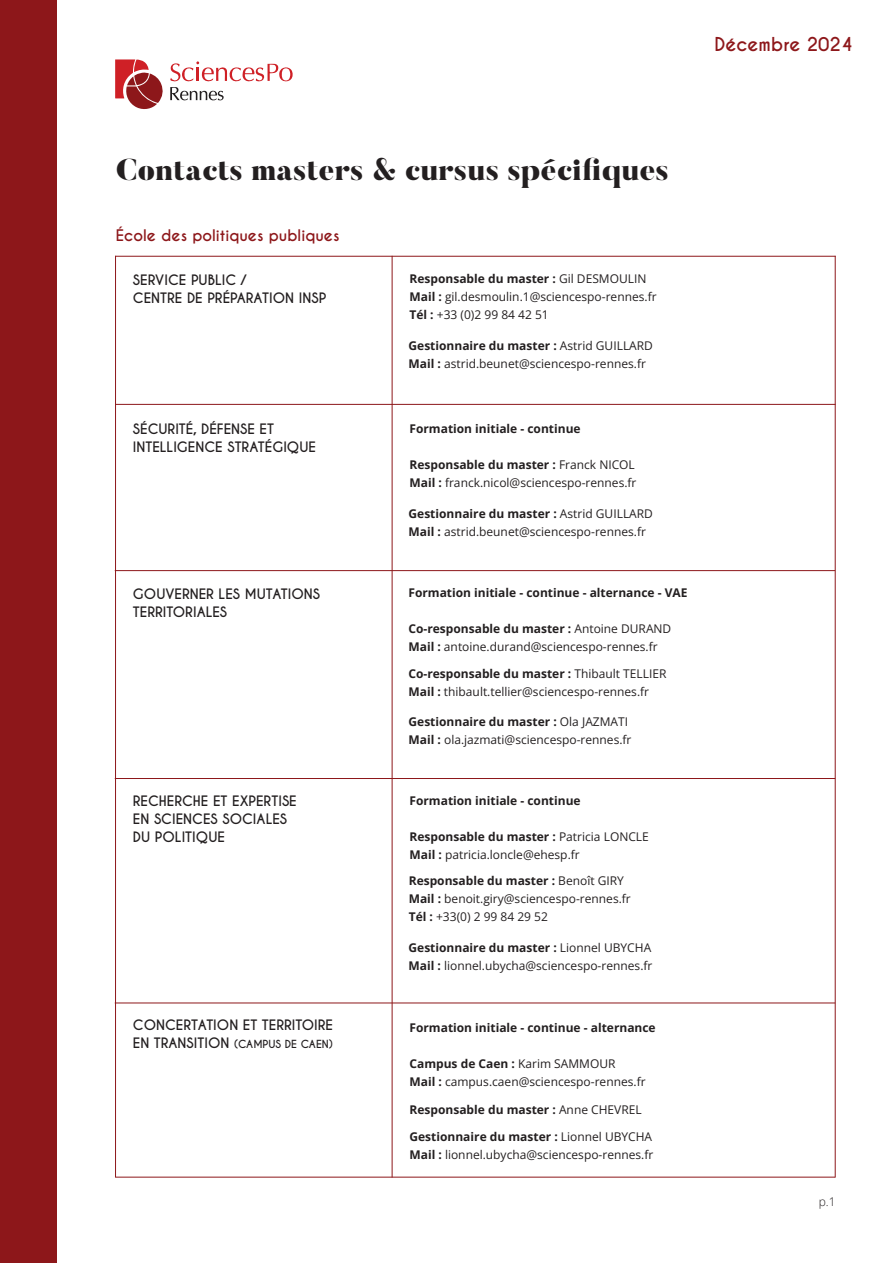
<style>
.page{position:relative;width:893px;height:1263px;background:#fff}
.page>*{position:absolute;margin:0;border:0;box-sizing:border-box;transform-origin:0 0}
.t1{font:900 30px "Butler";color:#231f20}
.t2{font:700 18px "Caviar Dreams";color:#8d171a}
.t3{font:700 15px "Caviar Dreams";color:#8d171a}
.t4{font:700 13.5px/18px "Caviar Dreams";color:#231f20}
.t5{font:700 12px "Open Sans";color:#231f20}
.t6{font:12px/18px "Open Sans";color:#231f20}
.t7{font:300 12px "Open Sans";color:#231f20}
.t8{font:700 10.5px "Caviar Dreams";color:#231f20}
.s1{font-size:13.5px}
.s2{font-weight:400}
.s3{font-weight:700}
</style>
<div class="page">
<div style="left:0;top:0;width:57px;height:1263px;background:#8d171a"></div>
<hr style="left:392px;top:256px;width:1px;height:921px;background:#8d171a">
<hr style="left:115px;top:778px;width:720px;height:1px;background:#8d171a">
<hr style="left:115px;top:1002px;width:720px;height:1px;background:#8d171a">
<hr style="left:116px;top:1177px;width:719px;height:1px;background:#8d171a">
<hr style="left:115px;top:570px;width:720px;height:1px;background:#8d171a">
<hr style="left:835px;top:256px;width:1px;height:921px;background:#8d171a">
<hr style="left:115px;top:256px;width:1px;height:921px;background:#8d171a">
<hr style="left:115px;top:404px;width:721px;height:1px;background:#8d171a">
<hr style="left:115px;top:256px;width:721px;height:1px;background:#8d171a">
<svg style="left:115px;top:59px;width:48px;height:50px"></svg>
<svg style="left:170px;top:61px;width:123px;height:40px"></svg>
<p class="t2" style="left:714px;top:34px;width:140px">Décembre 2024</p>
<p class="t1" style="left:116px;top:151px;width:554px">Contacts masters &amp; cursus spécifiques</p>
<p class="t3" style="left:116px;top:227px;width:225px">École des politiques publiques</p>
<p class="t4" style="left:133px;top:271px;width:115px">SERVICE PUBLIC /</p>
<p class="t4" style="left:133px;top:289px;width:195px">CENTRE DE PRÉPARATION INSP</p>
<p class="t4" style="left:133px;top:420px;width:185px">SÉCURITÉ, DÉFENSE ET<br>INTELLIGENCE STRATÉGIQUE</p>
<p class="t4" style="left:133px;top:585px;width:189px">GOUVERNER LES MUTATIONS<br>TERRITORIALES</p>
<p class="t4" style="left:133px;top:793px;width:165px">RECHERCHE ET EXPERTISE<br>EN SCIENCES SOCIALES<br>DU POLITIQUE</p>
<p class="t4" style="left:133px;top:1016px;width:202px">CONCERTATION ET TERRITOIRE</p>
<p class="t8" style="left:133px;top:1038px;width:201px"><span class="s1">EN TRANSITION</span> (CAMPUS DE CAEN)</p>
<p class="t5" style="left:409px;top:271px;width:238px">Responsable du master : <span class="s2">Gil DESMOULIN</span></p>
<p class="t6" style="left:409px;top:288px;width:249px"><span class="s3">Mail :</span> gil.desmoulin.1@sciencespo-rennes.fr</p>
<p class="t6" style="left:409px;top:306px;width:141px"><span class="s3">Tél :</span> +33 (0)2 99 84 42 51</p>
<p class="t5" style="left:409px;top:337px;width:246px">Gestionnaire du master : <span class="s2">Astrid GUILLARD</span></p>
<p class="t6" style="left:409px;top:354px;width:239px"><span class="s3">Mail :</span> astrid.beunet@sciencespo-rennes.fr</p>
<p class="t5" style="left:409px;top:420px;width:173px">Formation initiale - continue</p>
<p class="t5" style="left:409px;top:456px;width:227px">Responsable du master : <span class="s2">Franck NICOL</span></p>
<p class="t6" style="left:409px;top:473px;width:229px"><span class="s3">Mail :</span> franck.nicol@sciencespo-rennes.fr</p>
<p class="t5" style="left:409px;top:505px;width:246px">Gestionnaire du master : <span class="s2">Astrid GUILLARD</span></p>
<p class="t6" style="left:409px;top:522px;width:239px"><span class="s3">Mail :</span> astrid.beunet@sciencespo-rennes.fr</p>
<p class="t5" style="left:408px;top:585px;width:281px">Formation initiale - continue - alternance - VAE</p>
<p class="t5" style="left:408px;top:621px;width:264px">Co-responsable du master : <span class="s2">Antoine DURAND</span></p>
<p class="t6" style="left:408px;top:637px;width:251px"><span class="s3">Mail :</span> antoine.durand@sciencespo-rennes.fr</p>
<p class="t5" style="left:408px;top:666px;width:260px">Co-responsable du master : <span class="s2">Thibault TELLIER</span></p>
<p class="t6" style="left:408px;top:682px;width:242px"><span class="s3">Mail :</span> thibault.tellier@sciencespo-rennes.fr</p>
<p class="t5" style="left:409px;top:714px;width:221px">Gestionnaire du master : <span class="s2">Ola JAZMATI</span></p>
<p class="t6" style="left:409px;top:731px;width:224px"><span class="s3">Mail :</span> ola.jazmati@sciencespo-rennes.fr</p>
<p class="t5" style="left:409px;top:792px;width:173px">Formation initiale - continue</p>
<p class="t5" style="left:409px;top:828px;width:241px">Responsable du master : <span class="s2">Patricia LONCLE</span></p>
<p class="t6" style="left:409px;top:845px;width:172px"><span class="s3">Mail :</span> patricia.loncle@ehesp.fr</p>
<p class="t5" style="left:409px;top:872px;width:217px">Responsable du master : <span class="s2">Benoît GIRY</span></p>
<p class="t6" style="left:409px;top:889px;width:224px"><span class="s3">Mail :</span> benoit.giry@sciencespo-rennes.fr<br><span class="s3">Tél :</span> +33(0) 2 99 84 29 52</p>
<p class="t5" style="left:409px;top:939px;width:244px">Gestionnaire du master : <span class="s2">Lionnel UBYCHA</span></p>
<p class="t6" style="left:409px;top:956px;width:245px"><span class="s3">Mail :</span> lionnel.ubycha@sciencespo-rennes.fr</p>
<p class="t5" style="left:409px;top:1020px;width:248px">Formation initiale - continue - alternance</p>
<p class="t5" style="left:409px;top:1056px;width:207px">Campus de Caen : <span class="s2">Karim SAMMOUR</span></p>
<p class="t6" style="left:409px;top:1073px;width:238px"><span class="s3">Mail :</span> campus.caen@sciencespo-rennes.fr</p>
<p class="t5" style="left:409px;top:1101px;width:234px">Responsable du master : <span class="s2">Anne CHEVREL</span></p>
<p class="t5" style="left:409px;top:1128px;width:244px">Gestionnaire du master : <span class="s2">Lionnel UBYCHA</span></p>
<p class="t6" style="left:409px;top:1145px;width:245px"><span class="s3">Mail :</span> lionnel.ubycha@sciencespo-rennes.fr</p>
<p class="t7" style="left:819px;top:1193px;width:18px">p.1</p>
</div>
